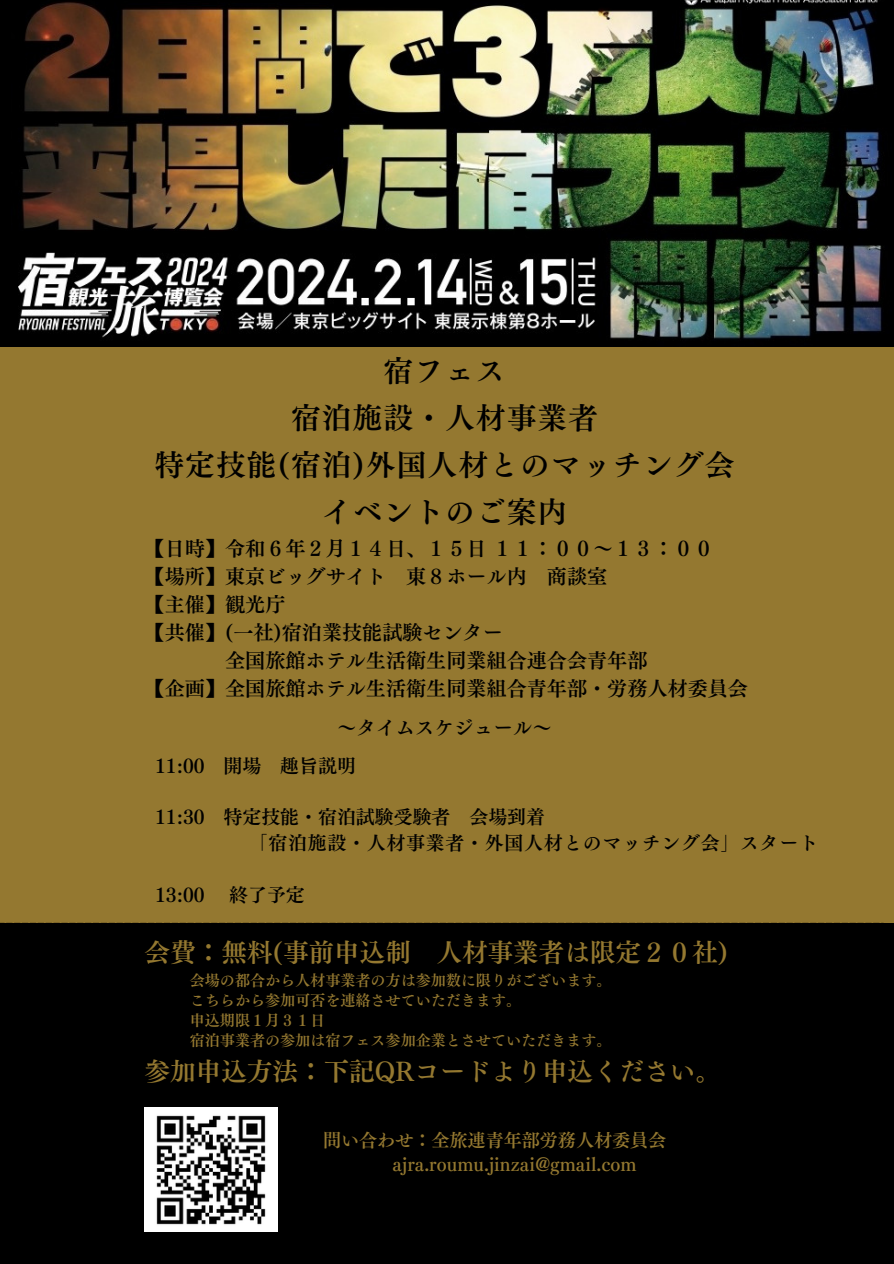
<style>
.page{position:relative;width:894px;height:1264px;background:#fff}
.page>*{position:absolute;margin:0;border:0;box-sizing:border-box;transform-origin:0 0}
.t1{font:29.7px "Canva Tsuku Min Pr 6 N B";letter-spacing:.04em;color:#000}
.t2{font:25.5px "Canva Tsuku Min Pr 6 N B";color:#947830}
.t3{font:20.1px "Canva Tsuku Min Pr 6 N B";color:#000}
.t4{font:19.5px "Canva Tsuku Min Pr 6 N B";color:#000}
.t5{font:18.9px "Canva Tsuku Min Pr 6 N B";color:#000}
.t6{font:18.9px "Canva Tsuku Min Pr 6 N B";letter-spacing:.04em;color:#000}
.t7{font:18px/24.8px "Canva Tsuku Min Pr 6 N B";color:#947830}
.t8{font:15px "Canva Tsuku Min Pr 6 N B";color:#947830}
</style>
<div class="page">
<div style="left:0;top:0;width:893px;height:1263px;background:#947830"></div>
<img style="left:0;top:0;width:893px;height:347px">
<svg style="left:0;top:922px;width:883px;height:1px"></svg>
<div style="left:0;top:923px;width:893px;height:340px;background:#000"></div>
<img style="left:145px;top:1107px;width:132px;height:124px">
<p class="t1" style="left:383px;top:355px;width:124px">宿フェス</p>
<p class="t1" style="left:291px;top:402px;width:308px">宿泊施設・人材事業者</p>
<p class="t1" style="left:154px;top:450px;width:581px">特定技能(宿泊)外国人材とのマッチング会</p>
<p class="t1" style="left:322px;top:497px;width:247px">イベントのご案内</p>
<p class="t3" style="left:145px;top:538px;width:570px">【日時】令和６年２月１４日、１５日 １１：００〜１３：００</p>
<p class="t3" style="left:145px;top:566px;width:464px">【場所】東京ビッグサイト 東８ホール内 商談室</p>
<p class="t3" style="left:145px;top:594px;width:142px">【主催】観光庁</p>
<p class="t3" style="left:145px;top:622px;width:360px">【共催】(一社)宿泊業技能試験センター</p>
<p class="t3" style="left:225px;top:650px;width:424px">全国旅館ホテル生活衛生同業組合連合会青年部</p>
<p class="t3" style="left:145px;top:678px;width:604px">【企画】全国旅館ホテル生活衛生同業組合青年部・労務人材委員会</p>
<p class="t4" style="left:337px;top:718px;width:213px">～タイムスケジュール～</p>
<p class="t5" style="left:155px;top:756px;width:202px">11:00 開場 趣旨説明</p>
<p class="t5" style="left:155px;top:807px;width:391px">11:30 特定技能・宿泊試験受験者 会場到着</p>
<p class="t6" style="left:249px;top:833px;width:570px">「宿泊施設・人材事業者・外国人材とのマッチング会」スタート</p>
<p class="t5" style="left:155px;top:885px;width:51px">13:00</p>
<p class="t5" style="left:229px;top:885px;width:77px">終了予定</p>
<p class="t2" style="left:145px;top:939px;width:585px">会費：無料(事前申込制 人材事業者は限定２０社)</p>
<p class="t8" style="left:190px;top:972px;width:423px">会場の都合から人材事業者の方は参加数に限りがございます。</p>
<p class="t8" style="left:190px;top:992px;width:333px">こちらから参加可否を連絡させていただきます。</p>
<p class="t8" style="left:190px;top:1012px;width:131px">申込期限１月３１日</p>
<p class="t8" style="left:190px;top:1033px;width:423px">宿泊事業者の参加は宿フェス参加企業とさせていただきます。</p>
<p class="t2" style="left:145px;top:1058px;width:577px">参加申込方法：下記QRコードより申込ください。</p>
<p class="t7" style="left:392px;top:1127px;width:275px;text-indent:-69px">問い合わせ：全旅連青年部労務人材委員会ajra.roumu.jinzai@gmail.com</p>
</div>
